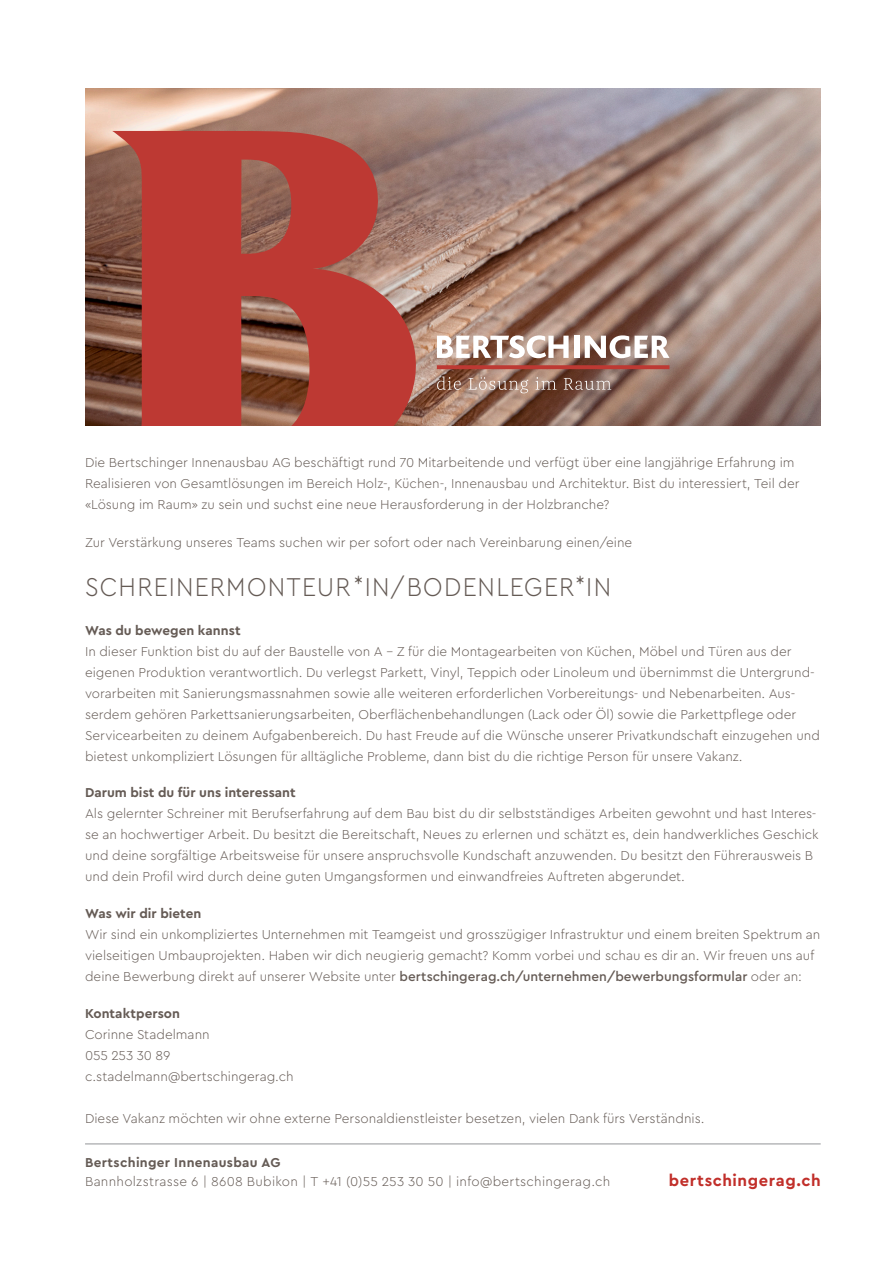
<style>
.page{position:relative;width:893px;height:1263px;background:#fff}
.page>*{position:absolute;margin:0;border:0;box-sizing:border-box;transform-origin:0 0}
.t1{font:300 27px "Cera Pro";letter-spacing:.05em;color:#655b55;scale:.92 1}
.t2{font:700 16.5px "Cera Pro";letter-spacing:.035em;color:#c12f2a}
.t3{font:300 13.5px/21px "Cera Pro";color:#655b55}
.t4{font:300 13.5px/19.5px "Cera Pro";letter-spacing:.02em;color:#655b55}
.t5{font:700 13.5px "Cera Pro";color:#655b55}
.s1{font-weight:700}
.s2{font-weight:500}
</style>
<div class="page">
<img style="left:85px;top:88px;width:736px;height:338px">
<svg style="left:437px;top:365px;width:232px;height:4px"></svg>
<svg style="left:437px;top:335px;width:132px;height:23px"></svg>
<div style="left:574px;top:336px;width:5px;height:22px;background:#fff"></div>
<svg style="left:585px;top:335px;width:84px;height:23px"></svg>
<svg style="left:437px;top:376px;width:174px;height:17px;background:#997869"></svg>
<svg style="left:111px;top:131px;width:310px;height:295px;background:#ac493f"></svg>
<hr style="left:85px;top:1143px;width:736px;height:1px;background:#939598">
<p class="t3" style="left:85px;top:452px;width:716px">Die Bertschinger Innenausbau AG beschäftigt rund 70 Mitarbeitende und verfügt über eine langjährige Erfahrung im<br>Realisieren von Gesamtlösungen im Bereich Holz-, Küchen-, Innenausbau und Architektur. Bist du interessiert, Teil der «Lösung im Raum» zu sein und suchst eine neue Herausforderung in der Holzbranche?</p>
<p class="t3" style="left:85px;top:531px;width:549px">Zur Verstärkung unseres Teams suchen wir per sofort oder nach Vereinbarung einen/eine</p>
<p class="t1" style="left:85px;top:568px;width:573px">SCHREINERMONTEUR*IN/BODENLEGER*IN</p>
<p class="t3" style="left:85px;top:620px;width:736px"><span class="s1">Was du bewegen kannst<br></span>In dieser Funktion bist du auf der Baustelle von A – Z für die Montagearbeiten von Küchen, Möbel und Türen aus der eigenen Produktion verantwortlich. Du verlegst Parkett, Vinyl, Teppich oder Linoleum und übernimmst die Untergrund&shy;vorarbeiten mit Sanierungsmassnahmen sowie alle weiteren erforderlichen Vorbereitungs- und Nebenarbeiten. Aus&shy;serdem gehören Parkettsanierungsarbeiten, Oberflächenbehandlungen (Lack oder Öl) sowie die Parkettpflege oder Servicearbeiten zu deinem Aufgabenbereich. Du hast Freude auf die Wünsche unserer Privatkundschaft einzugehen und bietest unkompliziert Lösungen für alltägliche Probleme, dann bist du die richtige Person für unsere Vakanz.</p>
<p class="t3" style="left:85px;top:782px;width:735px"><span class="s1">Darum bist du für uns interessant<br></span>Als gelernter Schreiner mit Berufserfahrung auf dem Bau bist du dir selbstständiges Arbeiten gewohnt und hast Interes&shy;se an hochwertiger Arbeit. Du besitzt die Bereitschaft, Neues zu erlernen und schätzt es, dein handwerkliches Geschick und deine sorgfältige Arbeitsweise für unsere anspruchsvolle Kundschaft anzuwenden. Du besitzt den Führerausweis B und dein Profil wird durch deine guten Umgangsformen und einwandfreies Auftreten abgerundet.</p>
<p class="t5" style="left:85px;top:904px;width:118px">Was wir dir bieten</p>
<p class="t3" style="left:85px;top:923px;width:737px">Wir sind ein unkompliziertes Unternehmen mit Teamgeist und grosszügiger Infrastruktur und einem breiten Spektrum an vielseitigen Umbauprojekten. Haben wir dich neugierig gemacht? Komm vorbei und schau es dir an. Wir freuen uns auf deine Bewerbung direkt auf unserer Website unter <span class="s2">bertschingerag.ch/unternehmen/bewerbungsformular</span> oder an:</p>
<p class="t3" style="left:85px;top:923px;width:736px;text-indent:542px">a gut erreichbarer Lage im<br>Zürcher Oberland. Wir bieten ein breites Spektrum an vielseitigen Projekten. Haben wir dich neugierig gemacht? Komm vorb i und schau es dir an. Wir freuen uns auf deine voll tändigen Bewerbungsunterlagen per Mail an:</p>
<p class="t3" style="left:85px;top:1002px;width:210px"><span class="s1">Kontaktperson<br></span>Corinne Stadelmann<br>055 253 30 89 c.stadelmann@bertschingerag.ch</p>
<p class="t3" style="left:85px;top:1107px;width:621px">Diese Vakanz möchten wir ohne externe Personaldienstleister besetzen, vielen Dank fürs Verständnis.</p>
<p class="t4" style="left:85px;top:1152px;width:527px"><span class="s1">Bertschinger Innenausbau AG<br></span>Bannholzstrasse 6 | 8608 Bubikon | T +41 (0)55 253 30 50 | info@bertschingerag.ch</p>
<p class="t2" style="left:669px;top:1170px;width:153px">bertschingerag.ch</p>
</div>
